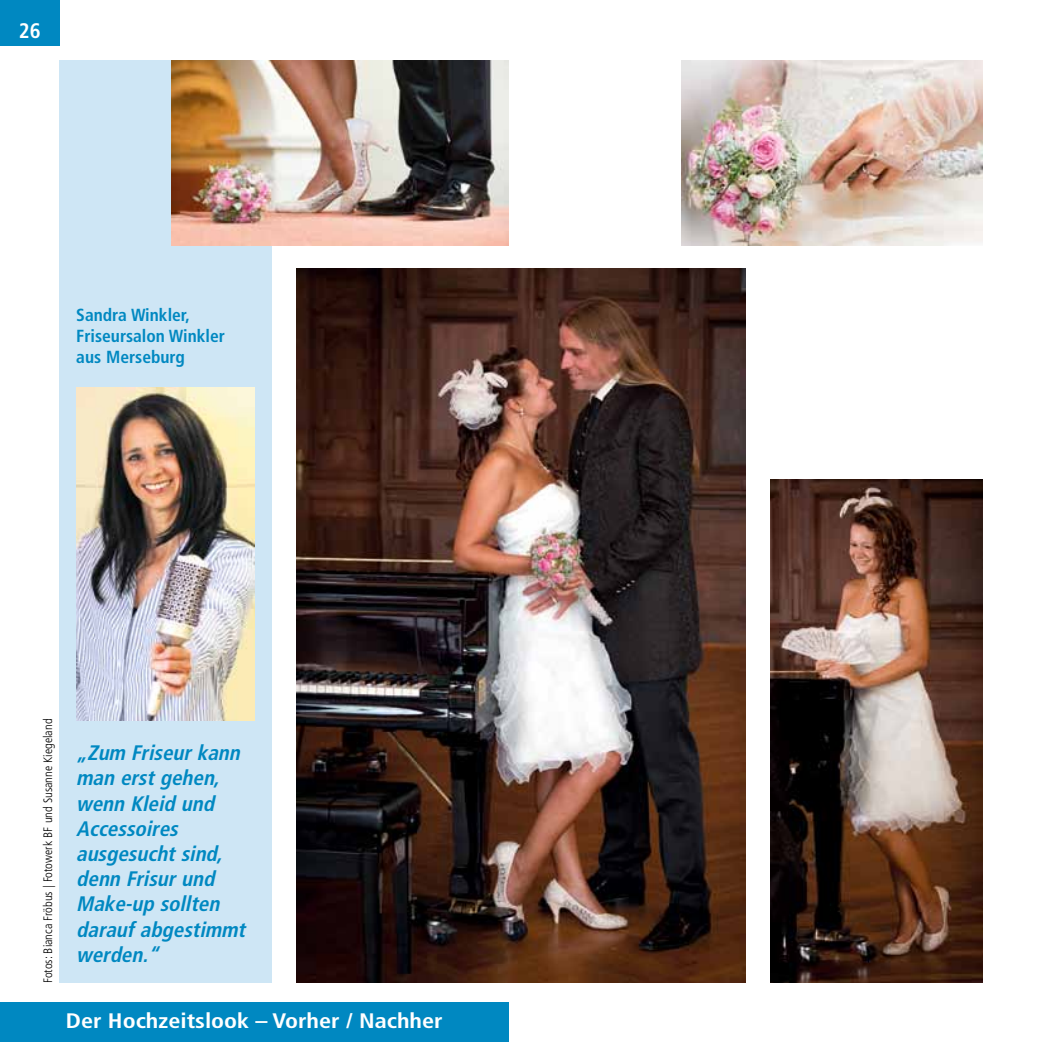
<style>
.page{position:relative;width:1042px;height:1042px;background:#fff}
.page>*{position:absolute;margin:0;border:0;box-sizing:border-box;transform-origin:0 0}
.t1{font:italic 700 condensed 21px/25.2px "Frutiger LT Std";color:#0088c1}
.t2{font:700 condensed 21px "Frutiger";color:#fff;scale:1.15 1}
.t3{font:700 condensed 21px "Frutiger";color:#fff}
.t4{font:700 condensed 17.5px/21px "Frutiger LT Std";color:#0088c1}
.t5{font:300 condensed 12.25px "Frutiger LT Std";color:#000}
</style>
<div class="page">
<div style="left:60px;top:60px;width:212px;height:923px;background:#cee6f5"></div>
<img style="left:76px;top:387px;width:179px;height:333px">
<img style="left:296px;top:268px;width:449px;height:715px">
<img style="left:770px;top:479px;width:212px;height:504px">
<img style="left:682px;top:60px;width:300px;height:186px">
<img style="left:171px;top:60px;width:337px;height:185px">
<div style="left:0;top:0;width:60px;height:46px;background:#0088c1"></div>
<div style="left:0;top:1002px;width:508px;height:40px;background:#0088c1"></div>
<p class="t3" style="left:19px;top:18px;width:23px">26</p>
<p class="t4" style="left:76px;top:304px;width:150px">Sandra Winkler,<br>Friseursalon Winkler aus Merseburg</p>
<p class="t5" style="left:41px;top:983px;width:266px;rotate:-90deg">Fotos: Bianca Fröbus | Fotowerk BF und Susanne Kiegeland</p>
<p class="t1" style="left:76px;top:740px;width:175px">„Zum Friseurkann man erstgehen, wenn Kleid und<br>Accessoires ausgesuchtsind, denn Frisurund<br>Make-up sollten daraufabgestimmt werden.“</p>
<p class="t2" style="left:66px;top:1008px;width:329px">Der Hochzeitslook – Vorher / Nachher</p>
</div>
